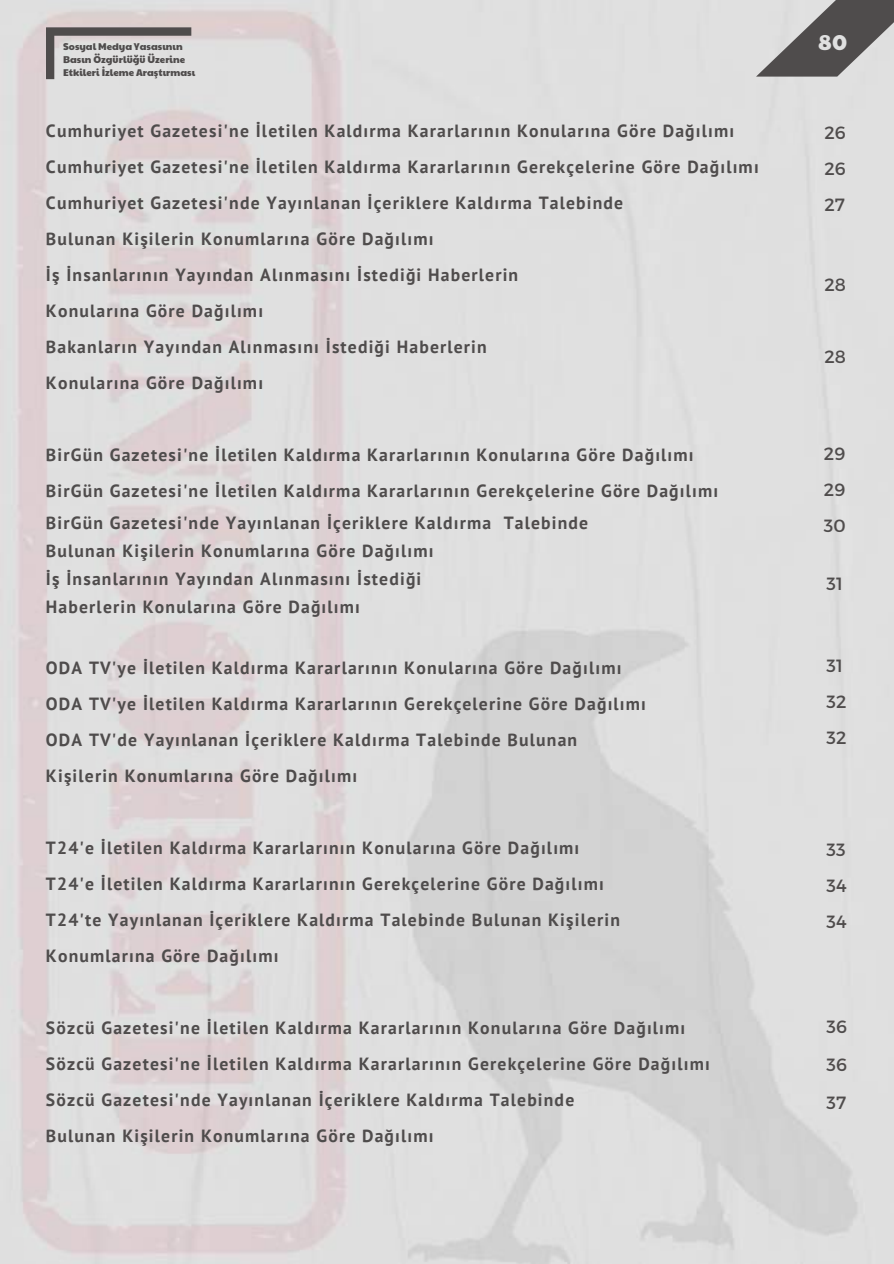
<style>
.page{position:relative;width:894px;height:1264px;background:#fff}
.page>*{position:absolute;margin:0;border:0;box-sizing:border-box;transform-origin:0 0}
.t1{font:21.9px "Paytone One";color:#e0e0e0}
.t2{font:700 17.7px/36px "PT Sans";letter-spacing:.065em;color:#4f4c4c}
.t3{font:17.7px/36px "Montserrat";color:#4f4c4c;text-align:justify}
.t4{font:9.75px/12.9px "Paytone One";color:#4f4c4c}
</style>
<div class="page">
<svg style="left:755px;top:0;width:138px;height:77px;background:#8e8d8d"></svg>
<svg style="left:46px;top:27px;width:145px;height:52px;background:#c0bfbf"></svg>
<p class="t4" style="left:63px;top:39px;width:133px">Sosyal Medya Yasasının<br>Basın Özgürlüğü Üzerine<br>Etkileri İzleme Araştırması</p>
<p class="t2" style="left:46px;top:112px;width:714px">Cumhuriyet Gazetesi'ne İletilen Kaldırma Kararlarının Konularına Göre Dağılımı Cumhuriyet Gazetesi'ne İletilen Kaldırma Kararlarının Gerekçelerine Göre Dağılımı Cumhuriyet Gazetesi'nde Yayınlanan İçeriklere Kaldırma Talebinde<br>Bulunan Kişilerin Konumlarına Göre Dağılımı<br>İş İnsanlarının Yayından Alınmasını İstediği Haberlerin<br>Konularına Göre Dağılımı<br>Bakanların Yayından Alınmasını İstediği Haberlerin<br>Konularına Göre Dağılımı</p>
<p class="t2" style="left:46px;top:436px;width:673px">BirGün Gazetesi'ne İletilen Kaldırma Kararlarının Konularına Göre Dağılımı<br>BirGün Gazetesi'ne İletilen Kaldırma Kararlarının Gerekçelerine Göre Dağılımı</p>
<p class="t2" style="left:46px;top:508px;width:543px;line-height:28.2px">BirGün Gazetesi'nde Yayınlanan İçeriklere Kaldırma Talebinde Bulunan Kişilerin Konumlarına Göre Dağılımı<br>İş İnsanlarının Yayından Alınmasını İstediği<br>Haberlerin Konularına Göre Dağılımı</p>
<p class="t2" style="left:46px;top:649px;width:601px">ODA TV'ye İletilen Kaldırma Kararlarının Konularına Göre Dağılımı ODA TV'ye İletilen Kaldırma Kararlarının Gerekçelerine Göre Dağılımı ODA TV'de Yayınlanan İçeriklere Kaldırma Talebinde Bulunan Kişilerin Konumlarına Göre Dağılımı</p>
<p class="t2" style="left:46px;top:829px;width:575px">T24'e İletilen Kaldırma Kararlarının Konularına Göre Dağılımı T24'e İletilen Kaldırma Kararlarının Gerekçelerine Göre Dağılımı T24'te Yayınlanan İçeriklere Kaldırma Talebinde Bulunan Kişilerin Konumlarına Göre Dağılımı</p>
<p class="t2" style="left:46px;top:1009px;width:665px">Sözcü Gazetesi'ne İletilen Kaldırma Kararlarının Konularına Göre Dağılımı Sözcü Gazetesi'ne İletilen Kaldırma Kararlarının Gerekçelerine Göre Dağılımı Sözcü Gazetesi'nde Yayınlanan İçeriklere Kaldırma Talebinde<br>Bulunan Kişilerin Konumlarına Göre Dağılımı</p>
<p class="t1" style="left:818px;top:26px;width:30px">80</p>
<p class="t3" style="left:824px;top:114px;width:23px">26<br>26<br>27</p>
<p class="t3" style="left:824px;top:265px;width:23px">28</p>
<p class="t3" style="left:824px;top:338px;width:23px">28</p>
<p class="t3" style="left:823px;top:435px;width:23px">29<br>29<br>30</p>
<p class="t3" style="left:826px;top:565px;width:18px">31</p>
<p class="t3" style="left:826px;top:647px;width:21px;text-align:left">31<br>32<br>32</p>
<p class="t3" style="left:826px;top:830px;width:22px">33<br>34<br>34</p>
<p class="t3" style="left:826px;top:1006px;width:22px;line-height:38.2px">36<br>36<br>37</p>
</div>
